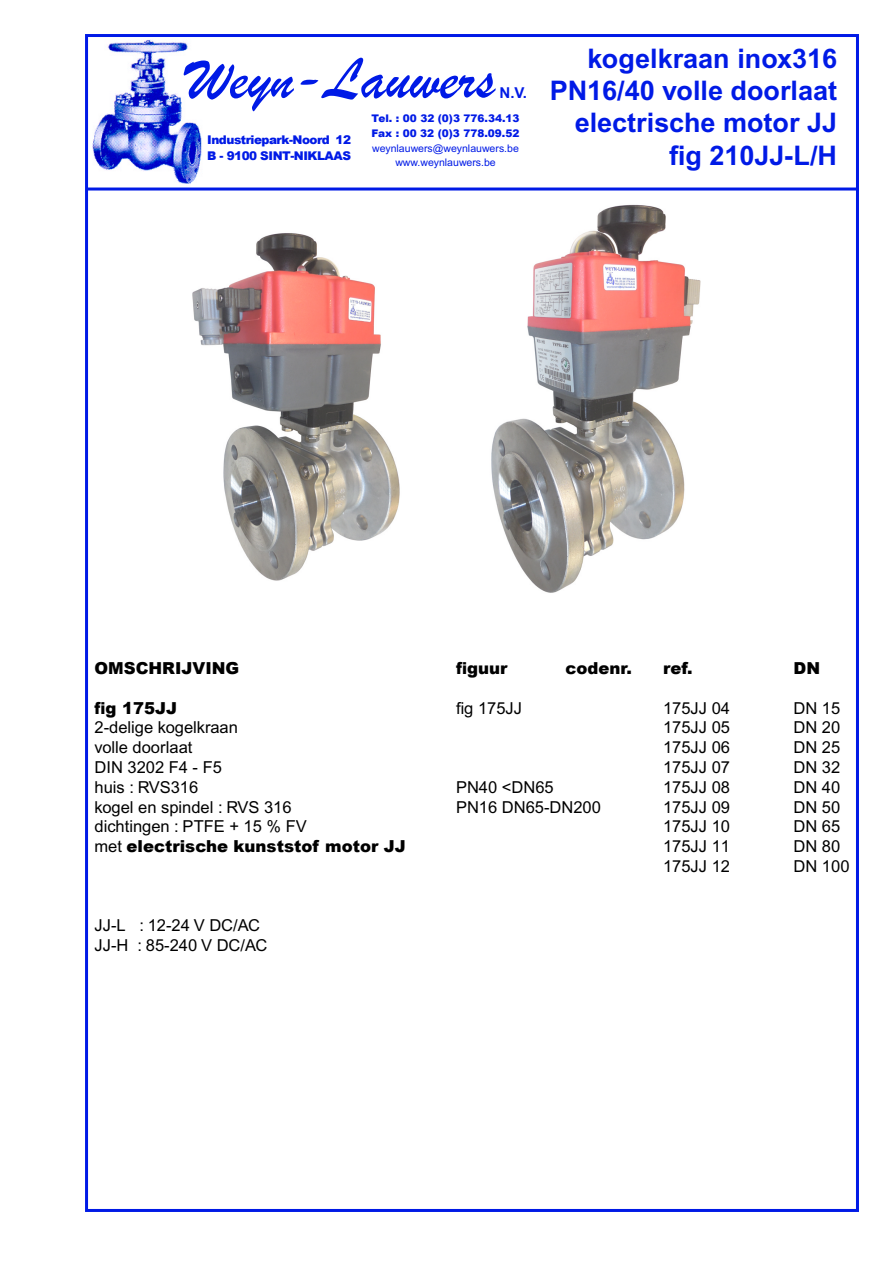
<style>
.page{position:relative;width:893px;height:1263px;background:#fff}
.page>*{position:absolute;margin:0;border:0;box-sizing:border-box;transform-origin:0 0}
.t1{font:61.5px "Brush Script";color:#001ae6}
.t2{font:700 27px/32.4px "Arial";color:#001ae6;text-align:right}
.t3{font:16.5px/19.8px "Arial";color:#000}
.t4{font:900 16.5px "Arial";color:#000}
.t5{font:700 15px "Arial";color:#001ae6}
.t6{font:900 12px/16.5px "Arial";letter-spacing:-.04em;color:#001ae6}
.t7{font:900 10.5px/15px "Arial";color:#001ae6;text-align:justify}
.t8{font:10.5px "Arial";letter-spacing:.005em;color:#001ae6}
.s1{font-weight:400}
</style>
<div class="page">
<img style="left:192px;top:233px;width:208px;height:348px">
<img style="left:491px;top:204px;width:210px;height:389px">
<img style="left:89px;top:39px;width:117px;height:149px">
<hr style="left:88px;top:188px;width:771px;height:2px;background:#001ae6">
<p class="t1" style="left:186px;top:41px;width:310px">Weyn-Lauwers</p>
<p class="t5" style="left:499px;top:84px;width:29px">N.V.</p>
<p class="t6" style="left:207px;top:131px;width:145px">Industriepark-Noord 12<br>B - 9100 SINT-NIKLAAS</p>
<p class="t7" style="left:371px;top:111px;width:150px">Tel. : 00 32 (0)3 776.34.13<br>Fax : 00 32 (0)3 778.09.52 <span class="s1">weynlauwers@weynlauwers.be</span></p>
<p class="t8" style="left:395px;top:156px;width:102px">www.weynlauwers.be</p>
<p class="t2" style="left:550px;top:42px;width:289px">kogelkraan inox316<br>PN16/40 volle doorlaat electrische motor JJ fig 210JJ-L/H</p>
<p class="t4" style="left:94px;top:656px;width:146px">OMSCHRIJVING</p>
<p class="t4" style="left:456px;top:656px;width:53px">figuur</p>
<p class="t4" style="left:566px;top:656px;width:68px">codenr.</p>
<p class="t4" style="left:663px;top:656px;width:31px">ref.</p>
<p class="t4" style="left:794px;top:656px;width:28px">DN</p>
<p class="t4" style="left:94px;top:696px;width:84px">fig 175JJ</p>
<p class="t3" style="left:456px;top:698px;width:68px">fig 175JJ</p>
<p class="t3" style="left:663px;top:698px;width:68px">175JJ 04</p>
<p class="t3" style="left:794px;top:698px;width:48px">DN 15</p>
<p class="t3" style="left:94px;top:718px;width:145px">2-delige kogelkraan</p>
<p class="t3" style="left:663px;top:718px;width:68px">175JJ 05</p>
<p class="t3" style="left:794px;top:718px;width:48px">DN 20</p>
<p class="t3" style="left:94px;top:737px;width:99px">volle doorlaat</p>
<p class="t3" style="left:663px;top:737px;width:68px">175JJ 06</p>
<p class="t3" style="left:794px;top:737px;width:48px">DN 25</p>
<p class="t3" style="left:94px;top:757px;width:129px">DIN 3202 F4 - F5</p>
<p class="t3" style="left:663px;top:757px;width:68px">175JJ 07</p>
<p class="t3" style="left:794px;top:757px;width:48px">DN 32</p>
<p class="t3" style="left:94px;top:777px;width:105px">huis : RVS316</p>
<p class="t3" style="left:456px;top:777px;width:99px">PN40 &lt;DN65</p>
<p class="t3" style="left:663px;top:777px;width:68px">175JJ 08</p>
<p class="t3" style="left:794px;top:777px;width:48px">DN 40</p>
<p class="t3" style="left:94px;top:797px;width:199px">kogel en spindel : RVS 316</p>
<p class="t3" style="left:456px;top:797px;width:146px">PN16 DN65-DN200</p>
<p class="t3" style="left:663px;top:797px;width:68px">175JJ 09</p>
<p class="t3" style="left:794px;top:797px;width:48px">DN 50</p>
<p class="t3" style="left:94px;top:817px;width:214px">dichtingen : PTFE + 15 % FV</p>
<p class="t3" style="left:663px;top:817px;width:68px">175JJ 10</p>
<p class="t3" style="left:794px;top:817px;width:48px">DN 65</p>
<p class="t4" style="left:94px;top:834px;width:313px"><span class="s1">met</span> electrische kunststof motor JJ</p>
<p class="t3" style="left:663px;top:836px;width:68px">175JJ 11</p>
<p class="t3" style="left:794px;top:836px;width:48px">DN 80</p>
<p class="t3" style="left:663px;top:856px;width:68px">175JJ 12</p>
<p class="t3" style="left:794px;top:856px;width:57px">DN 100</p>
<p class="t3" style="left:94px;top:916px;width:174px">JJ-L : 12-24 V DC/AC<br>JJ-H : 85-240 V DC/AC</p>
</div>
